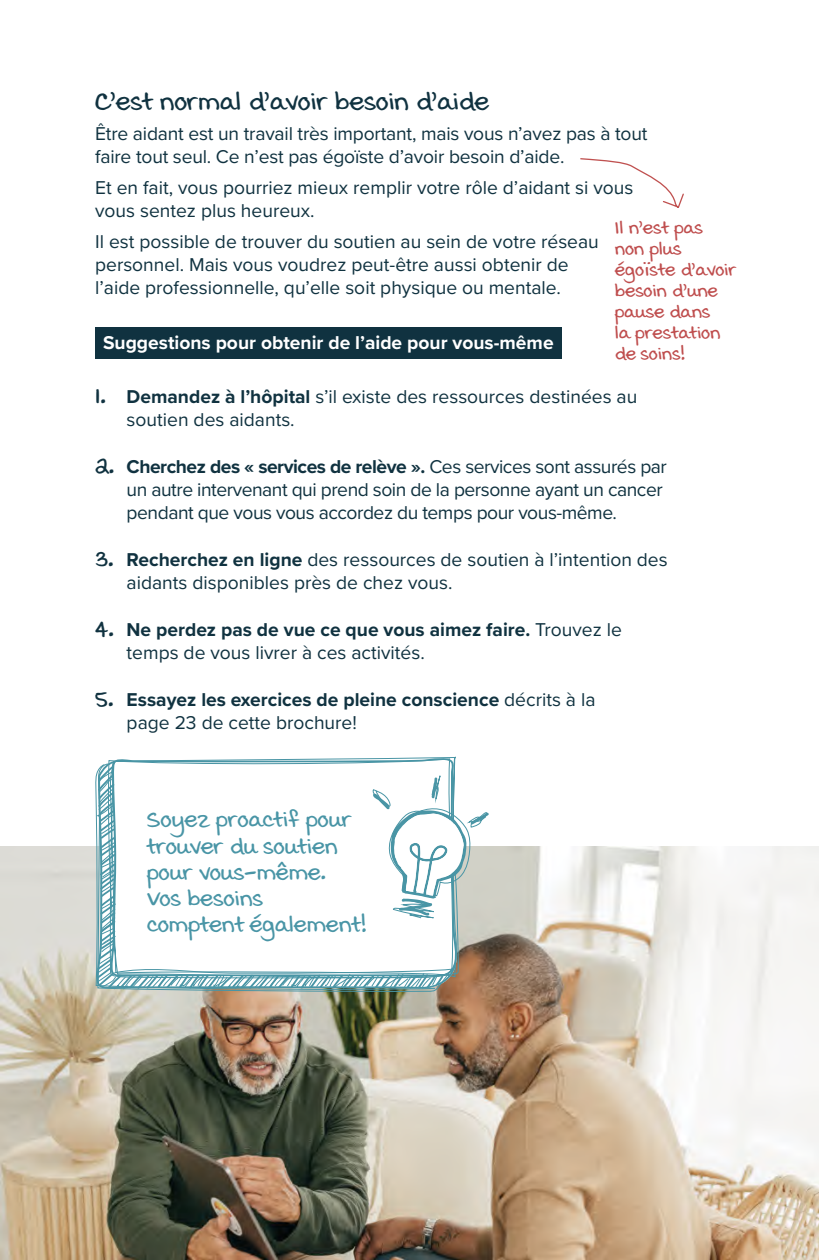
<style>
.page{position:relative;width:819px;height:1260px;background:#fff}
.page>*{position:absolute;margin:0;border:0;box-sizing:border-box;transform-origin:0 0}
.t1{font:700 29.75px "Swister";color:#103240}
.t2{font:700 26.25px/26.2px "Swister";color:#4995a6}
.t3{font:700 21px/21px "Swister";color:#bf4e4e}
.t4{font:19.25px/23.1px "Proxima Nova";color:#103240}
.t5{font:19.25px/23.1px "Proxima Nova";letter-spacing:-.025em;color:#103240}
.t6{font:700 19.25px/23.1px "Proxima Nova";color:#103240}
.t7{font:700 19.25px "Proxima Nova";color:#fff}
.s1{font-family:"Swister";font-weight:700;font-size:28px}
.s2{font-weight:700}
.s3{font-family:"Swister";font-size:28px}
.s4{font-weight:400}
</style>
<div class="page">
<img style="left:0;top:846px;width:819px;height:414px">
<div style="left:95px;top:327px;width:467px;height:32px;background:#103240"></div>
<svg style="left:580px;top:158px;width:104px;height:50px"></svg>
<img style="left:107px;top:756px;width:352px;height:266px">
<svg style="left:97px;top:766px;width:393px;height:226px"></svg>
<h1 class="t1" style="left:95px;top:80px;width:395px">C’est normal d’avoir besoin d’aide</h1>
<p class="t4" style="left:95px;top:121px;width:554px">Être aidant est un travail très important, mais vous n’avez pas à tout faire tout seul. Ce n’est pas égoïste d’avoir besoin d’aide.</p>
<p class="t4" style="left:95px;top:175px;width:540px">Et en fait, vous pourriez mieux remplir votre rôle d’aidant si vous vous sentez plus heureux.</p>
<p class="t4" style="left:95px;top:229px;width:505px">Il est possible de trouver du soutien au sein de votre réseau personnel. Mais vous voudrez peut-être aussi obtenir de l’aide professionnelle, qu’elle soit physique ou mentale.</p>
<p class="t7" style="left:103px;top:328px;width:452px">Suggestions pour obtenir de l’aide pour vous-même</p>
<p class="t4" style="left:127px;top:384px;width:512px;text-indent:-32px"><span class="s1">1.</span> <span class="s2">Demandez à l’hôpital</span> s’il existe des ressources destinées au soutien des aidants.</p>
<p class="t5" style="left:127px;top:454px;width:542px;text-indent:-32px"><span class="s1">2.</span> <span class="s2">Cherchez des « services de relève ».</span> Ces services sont assurés par un autre intervenant qui prend soin de la personne ayant un cancer pendant que vous vous accordez du temps pour vous-même.</p>
<p class="t4" style="left:127px;top:547px;width:543px;text-indent:-32px"><span class="s1">3.</span> <span class="s2">Recherchez en ligne</span> des ressources de soutien à l’intention des aidants disponibles près de chez vous.</p>
<p class="t4" style="left:127px;top:617px;width:497px;text-indent:-32px"><span class="s1">4.</span> <span class="s2">Ne perdez pas de vue ce que vous aimez faire.</span> Trouvez le temps de vous livrer à ces activités.</p>
<p class="t6" style="left:127px;top:687px;width:470px;text-indent:-32px"><span class="s3">5.</span> Essayez les exercices de pleine conscience <span class="s4">décrits à la page 23 de cette brochure!</span></p>
<p class="t3" style="left:615px;top:217px;width:123px">Il n’est pas non plus égoïste d’avoir besoin d’une pause dans<br>la prestation de soins!</p>
<h2 class="t2" style="left:147px;top:806px;width:221px">Soyez proactif pour trouver du soutien pour vous-même.<br>Vos besoins comptent également!</h2>
</div>
